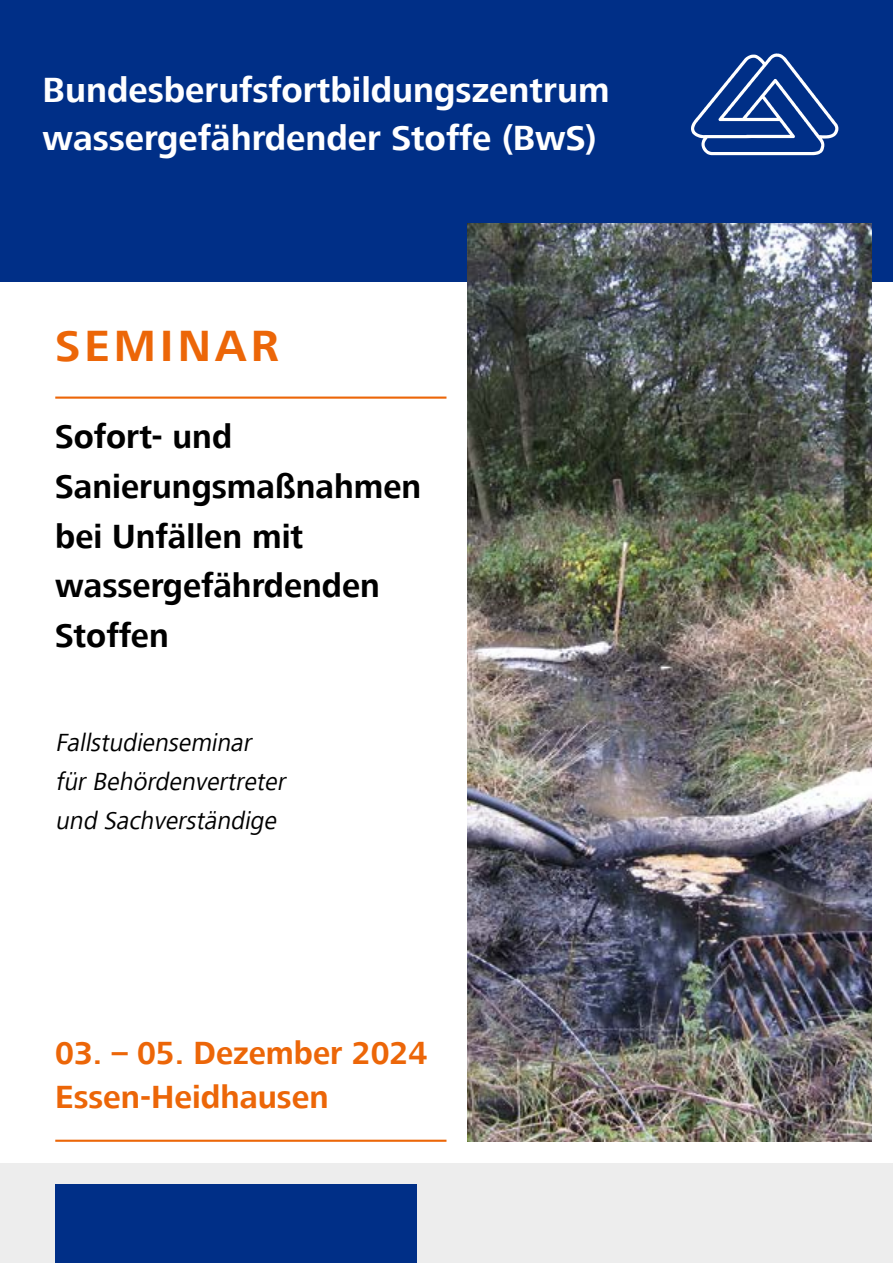
<style>
.page{position:relative;width:893px;height:1263px;background:#fff}
.page>*{position:absolute;margin:0;border:0;box-sizing:border-box;transform-origin:0 0}
.t1{font:700 45px "Frutiger Next LT";letter-spacing:.095em;color:#ec6608}
.t2{font:700 36px/47.4px "Frutiger Next LT";color:#fff}
.t3{font:700 34.5px/49.5px "Frutiger Next LT";color:#000}
.t4{font:700 33px/43.8px "Frutiger Next LT";color:#ec6608}
.t5{font:italic 25.5px/39px "Frutiger Next LT";color:#000}
</style>
<div class="page">
<div style="left:0;top:0;width:893px;height:281px;background:#002f87"></div>
<div style="left:0;top:1163px;width:893px;height:100px;background:#ededed"></div>
<img style="left:468px;top:223px;width:404px;height:919px">
<hr style="left:55px;top:396px;width:391px;height:3px;background:#ec6608">
<hr style="left:55px;top:1140px;width:391px;height:2px;background:#ec6608">
<svg style="left:691px;top:53px;width:147px;height:102px"></svg>
<div style="left:55px;top:1184px;width:362px;height:79px;background:#002f87"></div>
<p class="t2" style="left:43px;top:67px;width:569px">Bundesberufsfortbildungszentrum wassergefährdender Stoffe (BwS)</p>
<h1 class="t1" style="left:56px;top:321px;width:225px">SEMINAR</h1>
<p class="t3" style="left:55px;top:412px;width:368px">Sofort- und<br>Sanierungsmaßnahmen bei Unfällen mit wassergefährdenden<br>Stoffen</p>
<p class="t5" style="left:55px;top:723px;width:236px">Fallstudienseminar für Behördenvertreter und Sachverständige</p>
<p class="t4" style="left:55px;top:1031px;width:373px">03. – 05. Dezember 2024<br>Essen-Heidhausen</p>
</div>
